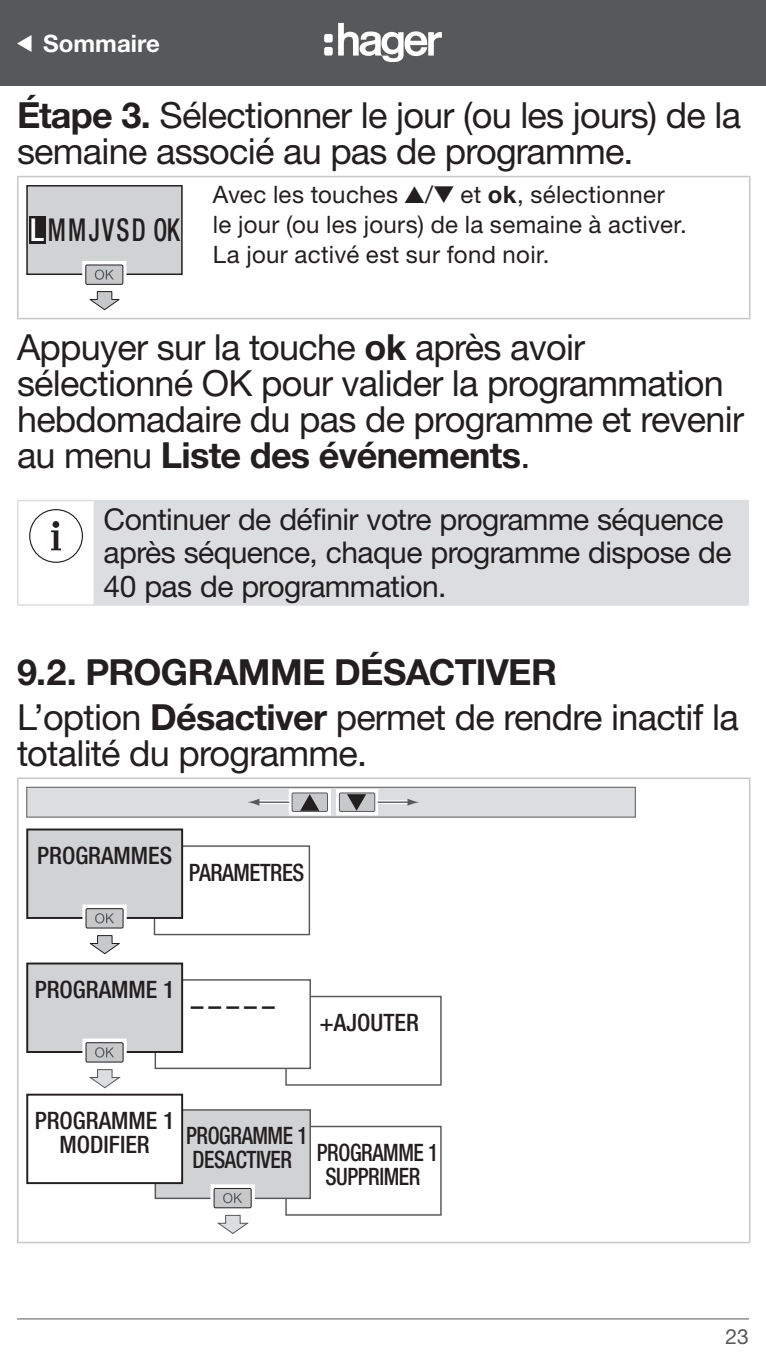
<style>
.page{position:relative;width:766px;height:1361px;background:#fff}
.page>*{position:absolute;margin:0;border:0;box-sizing:border-box;transform-origin:0 0}
.t1{font:36px/36px "Helvetica Neue LTW1 G";letter-spacing:-.02em;color:#231f20}
.t2{font:700 36px/44.4px "Helvetica Neue LTW1 G";letter-spacing:-.015em;color:#231f20}
.t3{font:500 condensed 31.5px "Helvetica Neue LT Com";letter-spacing:.09em;color:#231f20;scale:.8 1}
.t4{font:30px/33px "Helvetica Neue LTW1 G";letter-spacing:-.02em;color:#231f20}
.t5{font:500 condensed 25.5px "Helvetica Neue LT Com";color:#231f20}
.t6{font:24px/30px "Helvetica Neue LTW1 G";letter-spacing:.01em;color:#231f20}
.t7{font:500 condensed 24px/24px "Helvetica Neue LT Com";color:#231f20;text-align:center}
.t8{font:500 condensed 24px/24px "Helvetica Neue LT Com";letter-spacing:-.02em;color:#231f20;text-align:center;scale:.9 1}
.t9{font:500 condensed 24px "Helvetica Neue LT Com";letter-spacing:-.02em;color:#231f20;scale:.95 1}
.t10{font:700 24px "Helvetica Neue LTW1 G";color:#fff}
.t11{font:21px "Helvetica Neue LTW1 G";color:#57585a}
.s1{font-weight:700}
.s2{color:#fff}
.s3{font-weight:400}
</style>
<div class="page">
<hr style="left:17px;top:1318px;width:731px;height:1px;background:#57585a">
<div style="left:0;top:0;width:765px;height:85px;background:#57585a"></div>
<svg style="left:324px;top:23px;width:117px;height:39px"></svg>
<hr style="left:17px;top:176px;width:733px;height:1px;background:#c7c8ca">
<hr style="left:17px;top:177px;width:2px;height:141px;background:#c7c8ca">
<hr style="left:748px;top:177px;width:2px;height:141px;background:#c7c8ca">
<hr style="left:17px;top:318px;width:733px;height:1px;background:#c7c8ca">
<div style="left:27px;top:186px;width:155px;height:88px;background:#d1d2d4"></div>
<div style="left:29px;top:216px;width:17px;height:28px;background:#231f20"></div>
<div style="left:26px;top:185px;width:157px;height:90px;border:2px solid #231f20"></div>
<svg style="left:82px;top:261px;width:44px;height:50px"></svg>
<div style="left:94px;top:500px;width:654px;height:105px;background:#dcdddf"></div>
<hr style="left:17px;top:501px;width:2px;height:103px;background:#dcdddf">
<hr style="left:17px;top:500px;width:77px;height:1px;background:#dcdddf">
<hr style="left:17px;top:604px;width:77px;height:2px;background:#dcdddf">
<hr style="left:94px;top:604px;width:654px;height:2px;background:#dcdddf">
<div style="left:29px;top:509px;width:54px;height:54px;border:1px solid #231f20;border-radius:50%"></div>
<div style="left:52px;top:521px;width:7px;height:7px;background:#231f20;border-radius:50%"></div>
<svg style="left:51px;top:530px;width:10px;height:20px"></svg>
<hr style="left:17px;top:777px;width:733px;height:2px;background:#c7c8ca">
<hr style="left:17px;top:779px;width:2px;height:462px;background:#c7c8ca">
<hr style="left:748px;top:779px;width:2px;height:462px;background:#c7c8ca">
<hr style="left:17px;top:1241px;width:733px;height:2px;background:#c7c8ca">
<div style="left:154px;top:845px;width:156px;height:90px;border:1px solid #57585a"></div>
<div style="left:27px;top:829px;width:155px;height:89px;background:#d1d2d4"></div>
<div style="left:26px;top:828px;width:157px;height:91px;border:2px solid #231f20"></div>
<svg style="left:82px;top:904px;width:45px;height:51px"></svg>
<div style="left:285px;top:1125px;width:156px;height:90px;border:1px solid #57585a"></div>
<div style="left:285px;top:996px;width:156px;height:89px;border:1px solid #57585a"></div>
<div style="left:155px;top:1110px;width:155px;height:88px;background:#d1d2d4"></div>
<div style="left:154px;top:1109px;width:157px;height:90px;border:1px solid #57585a"></div>
<div style="left:155px;top:980px;width:155px;height:88px;background:#fff"></div>
<div style="left:154px;top:979px;width:157px;height:90px;border:1px solid #57585a"></div>
<div style="left:27px;top:963px;width:155px;height:89px;background:#d1d2d4"></div>
<div style="left:26px;top:962px;width:157px;height:91px;border:2px solid #231f20"></div>
<div style="left:27px;top:1094px;width:155px;height:89px;background:#fff"></div>
<div style="left:26px;top:1093px;width:157px;height:91px;border:2px solid #231f20"></div>
<svg style="left:82px;top:1038px;width:45px;height:51px"></svg>
<svg style="left:210px;top:1184px;width:45px;height:50px"></svg>
<div style="left:26px;top:787px;width:609px;height:30px;background:#dcdddf;border:1px solid #57585a"></div>
<hr style="left:378px;top:800px;width:32px;height:4px;background:#fff">
<hr style="left:378px;top:801px;width:32px;height:2px;background:#57585a">
<svg style="left:407px;top:798px;width:12px;height:8px"></svg>
<hr style="left:257px;top:800px;width:31px;height:4px;background:#f3f3f4">
<hr style="left:257px;top:801px;width:31px;height:2px;background:#57585a">
<svg style="left:248px;top:799px;width:11px;height:6px"></svg>
<svg style="left:288px;top:789px;width:90px;height:26px;background:#bababb"></svg>
<p class="t10" style="left:43px;top:28px;width:118px">Sommaire</p>
<p class="t1" style="left:17px;top:97px;width:725px"><span class="s1">Étape 3.</span> Sélectionner le jour (ou les jours) de la semaine associé au pas de programme.</p>
<p class="t6" style="left:213px;top:179px;width:475px">Avec les touches ✓/✔ et <span class="s1">ok</span>, sélectionner le jour (ou les jours) de la semaine à activer.<br>La jour activé est sur fond noir.</p>
<p class="t3" style="left:30px;top:211px;width:189px"><span class="s2">L</span>MMJVSD OK</p>
<p class="t1" style="left:17px;top:329px;width:728px">Appuyer sur la touche <span class="s1">ok</span> après avoir sélectionné OK pour valider la programmation hebdomadaire du pas de programme et revenir au menu <span class="s1">Liste des événements</span>.</p>
<p class="t4" style="left:104px;top:503px;width:629px">Continuer de définir votre programme séquence après séquence, chaque programme dispose de<br>40 pas de programmation.</p>
<p class="t2" style="left:17px;top:650px;width:723px">9.2. PROGRAMME DÉSACTIVER<br><span class="s3">L’option</span> Désactiver <span class="s3">permet de rendre inactif la</span></p>
<p class="t1" style="left:17px;top:734px;width:351px">totalité du programme.</p>
<p class="t7" style="left:37px;top:843px;width:137px">PROGRAMMES</p>
<p class="t9" style="left:189px;top:858px;width:123px">PARAMETRES</p>
<p class="t7" style="left:35px;top:977px;width:141px">PROGRAMME 1</p>
<p class="t5" style="left:191px;top:991px;width:86px">–––––</p>
<p class="t7" style="left:319px;top:1010px;width:101px">+AJOUTER</p>
<p class="t7" style="left:35px;top:1108px;width:141px">PROGRAMME 1<br>MODIFIER</p>
<p class="t8" style="left:186px;top:1123px;width:137px;text-align:left">PROGRAMME 1<br>DESACTIVER</p>
<p class="t8" style="left:317px;top:1140px;width:137px">PROGRAMME 1<br>SUPPRIMER</p>
<p class="t11" style="left:725px;top:1323px;width:25px">23</p>
</div>
